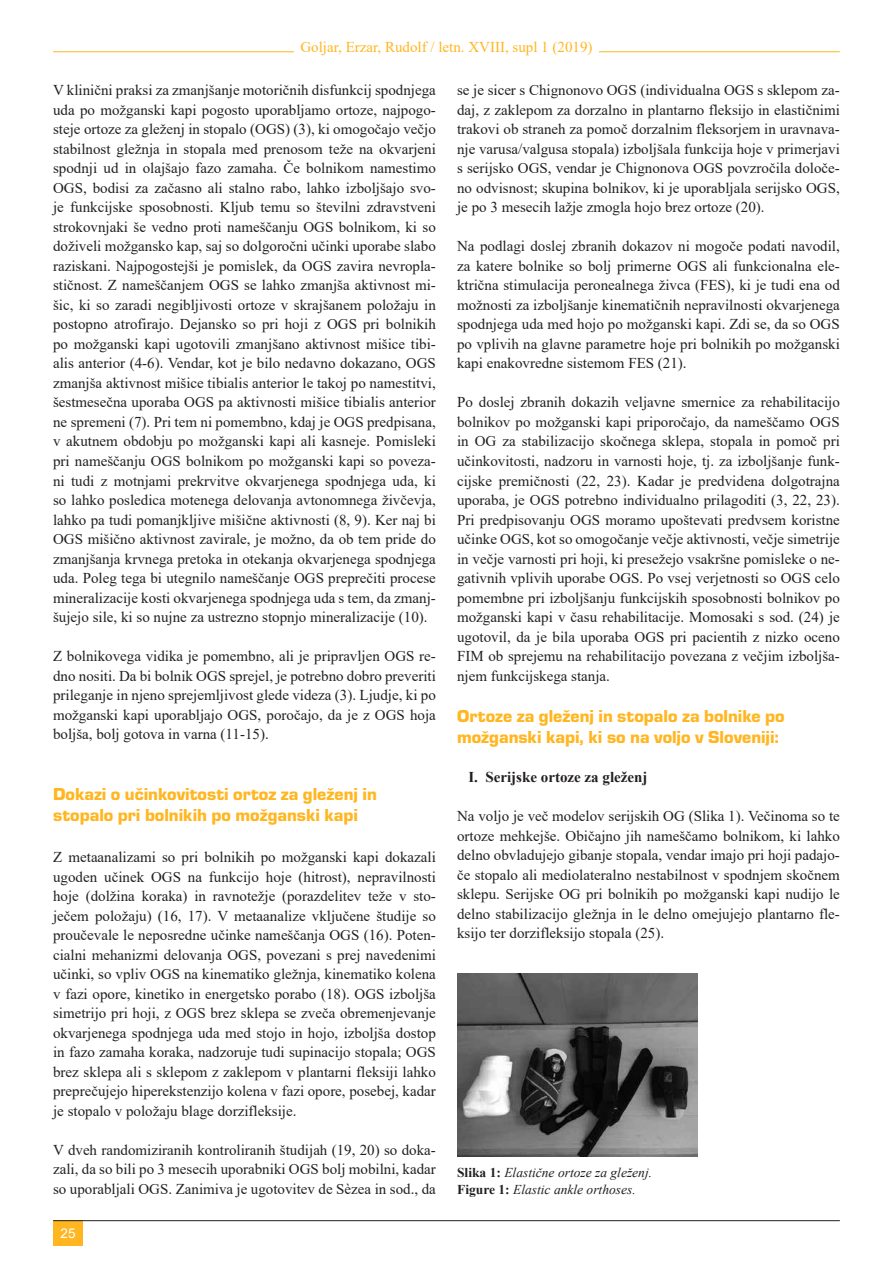
<style>
.page{position:relative;width:893px;height:1263px;background:#fff}
.page>*{position:absolute;margin:0;border:0;box-sizing:border-box;transform-origin:0 0}
.podnaslov{font:18px/21.6px "Eurostile TEE Blac";color:#ffb620}
.body_tekst{font:15px/19.5px "Times New Roman";color:#231f20;text-align:justify}
.t1{font:15px "Times New Roman";color:#ffb620}
.body_tekst-2{font:700 15px "Times New Roman";color:#231f20}
.naslov_tabele_slike{font:italic 13.5px "Times New Roman";color:#231f20}
.t2{font:13.5px "Arial";color:#fff}
.s1{font-weight:700;font-style:normal}
</style>
<div class="page">
<img style="left:457px;top:973px;width:241px;height:183px">
<hr style="left:53px;top:52px;width:787px;height:1px;background:#ffb620">
<div style="left:294px;top:34px;width:304px;height:23px;background:#fff"></div>
<div style="left:53px;top:1220px;width:30px;height:26px;background:#ffb620"></div>
<hr style="left:53px;top:1220px;width:787px;height:1px;background:#231f20">
<p class="t1" style="left:300px;top:37px;width:294px">Goljar, Erzar, Rudolf / letn. XVIII, supl 1 (2019)</p>
<p class="body_tekst" style="left:53px;top:80px;width:384px">V klinični praksi za zmanjšanje motoričnih disfunkcij spodnjega uda po možganski kapi pogosto uporabljamo ortoze, najpogo&shy;steje ortoze za gleženj in stopalo (OGS) (3), ki omogočajo večjo stabilnost gležnja in stopala med prenosom teže na okvarjeni spodnji ud in olajšajo fazo zamaha. Če bolnikom namestimo OGS, bodisi za začasno ali stalno rabo, lahko izboljšajo svo&shy;je funkcijske sposobnosti. Kljub temu so številni zdravstveni strokovnjaki še vedno proti nameščanju OGS bolnikom, ki so doživeli možgansko kap, saj so dolgoročni učinki uporabe slabo raziskani. Najpogostejši je pomislek, da OGS zavira nevropla&shy;stičnost. Z nameščanjem OGS se lahko zmanjša aktivnost mi&shy;šic, ki so zaradi negibljivosti ortoze v skrajšanem položaju in postopno atrofirajo. Dejansko so pri hoji z OGS pri bolnikih po možganski kapi ugotovili zmanjšano aktivnost mišice tibi&shy;alis anterior (4-6). Vendar, kot je bilo nedavno dokazano, OGS zmanjša aktivnost mišice tibialis anterior le takoj po namestitvi, šestmesečna uporaba OGS pa aktivnosti mišice tibialis anterior ne spremeni (7). Pri tem ni pomembno, kdaj je OGS predpisana, v akutnem obdobju po možganski kapi ali kasneje. Pomisleki pri nameščanju OGS bolnikom po možganski kapi so poveza&shy;ni tudi z motnjami prekrvitve okvarjenega spodnjega uda, ki so lahko posledica motenega delovanja avtonomnega živčevja, lahko pa tudi pomanjkljive mišične aktivnosti (8, 9). Ker naj bi OGS mišično aktivnost zavirale, je možno, da ob tem pride do zmanjšanja krvnega pretoka in otekanja okvarjenega spodnjega uda. Poleg tega bi utegnilo nameščanje OGS preprečiti procese mineralizacije kosti okvarjenega spodnjega uda s tem, da zmanj&shy;šujejo sile, ki so nujne za ustrezno stopnjo mineralizacije (10).</p>
<p class="body_tekst" style="left:53px;top:646px;width:384px">Z bolnikovega vidika je pomembno, ali je pripravljen OGS re&shy;dno nositi. Da bi bolnik OGS sprejel, je potrebno dobro preveriti prileganje in njeno sprejemljivost glede videza (3). Ljudje, ki po možganski kapi uporabljajo OGS, poročajo, da je z OGS hoja boljša, bolj gotova in varna (11-15).</p>
<p class="podnaslov" style="left:53px;top:783px;width:325px">Dokazi o učinkovitosti ortoz za gleženj in stopalo pri bolnikih po možganski kapi</p>
<p class="body_tekst" style="left:53px;top:847px;width:384px">Z metaanalizami so pri bolnikih po možganski kapi dokazali ugoden učinek OGS na funkcijo hoje (hitrost), nepravilnosti hoje (dolžina koraka) in ravnotežje (porazdelitev teže v sto&shy;ječem položaju) (16, 17). V metaanalize vključene študije so proučevale le neposredne učinke nameščanja OGS (16). Poten&shy;cialni mehanizmi delovanja OGS, povezani s prej navedenimi učinki, so vpliv OGS na kinematiko gležnja, kinematiko kolena v fazi opore, kinetiko in energetsko porabo (18). OGS izboljša simetrijo pri hoji, z OGS brez sklepa se zveča obremenjevanje okvarjenega spodnjega uda med stojo in hojo, izboljša dostop in fazo zamaha koraka, nadzoruje tudi supinacijo stopala; OGS brez sklepa ali s sklepom z zaklepom v plantarni fleksiji lahko preprečujejo hiperekstenzijo kolena v fazi opore, posebej, kadar je stopalo v položaju blage dorzifleksije.</p>
<p class="body_tekst" style="left:53px;top:1139px;width:384px">V dveh randomiziranih kontroliranih študijah (19, 20) so doka&shy;zali, da so bili po 3 mesecih uporabniki OGS bolj mobilni, kadar so uporabljali OGS. Zanimiva je ugotovitev de Sèzea in sod., da</p>
<p class="t2" style="left:61px;top:1224px;width:17px">25</p>
<p class="body_tekst" style="left:457px;top:80px;width:384px">se je sicer s Chignonovo OGS (individualna OGS s sklepom za&shy;daj, z zaklepom za dorzalno in plantarno fleksijo in elastičnimi trakovi ob straneh za pomoč dorzalnim fleksorjem in uravnava&shy;nje varusa/valgusa stopala) izboljšala funkcija hoje v primerjavi s serijsko OGS, vendar je Chignonova OGS povzročila določe&shy;no odvisnost; skupina bolnikov, ki je uporabljala serijsko OGS, je po 3 mesecih lažje zmogla hojo brez ortoze (20).</p>
<p class="body_tekst" style="left:457px;top:236px;width:384px">Na podlagi doslej zbranih dokazov ni mogoče podati navodil, za katere bolnike so bolj primerne OGS ali funkcionalna ele&shy;ktrična stimulacija peronealnega živca (FES), ki je tudi ena od možnosti za izboljšanje kinematičnih nepravilnosti okvarjenega spodnjega uda med hojo po možganski kapi. Zdi se, da so OGS po vplivih na glavne parametre hoje pri bolnikih po možganski kapi enakovredne sistemom FES (21).</p>
<p class="body_tekst" style="left:457px;top:392px;width:384px">Po doslej zbranih dokazih veljavne smernice za rehabilitacijo bolnikov po možganski kapi priporočajo, da nameščamo OGS in OG za stabilizacijo skočnega sklepa, stopala in pomoč pri učinkovitosti, nadzoru in varnosti hoje, tj. za izboljšanje funk&shy;cijske premičnosti (22, 23). Kadar je predvidena dolgotrajna uporaba, je OGS potrebno individualno prilagoditi (3, 22, 23).<br>Pri predpisovanju OGS moramo upoštevati predvsem koristne učinke OGS, kot so omogočanje večje aktivnosti, večje simetrije in večje varnosti pri hoji, ki presežejo vsakršne pomisleke o ne&shy;gativnih vplivih uporabe OGS. Po vsej verjetnosti so OGS celo pomembne pri izboljšanju funkcijskih sposobnosti bolnikov po možganski kapi v času rehabilitacije. Momosaki s sod. (24) je ugotovil, da je bila uporaba OGS pri pacientih z nizko oceno FIM ob sprejemu na rehabilitacijo povezana z večjim izboljša&shy;njem funkcijskega stanja.</p>
<p class="podnaslov" style="left:457px;top:705px;width:329px">Ortoze za gleženj in stopalo za bolnike po možganski kapi, ki so na voljo v Sloveniji:</p>
<p class="body_tekst-2" style="left:468px;top:766px;width:181px">I. Serijske ortoze za gleženj</p>
<p class="body_tekst" style="left:457px;top:806px;width:384px">Na voljo je več modelov serijskih OG (Slika 1). Večinoma so te ortoze mehkejše. Običajno jih nameščamo bolnikom, ki lahko delno obvladujejo gibanje stopala, vendar imajo pri hoji padajo&shy;če stopalo ali mediolateralno nestabilnost v spodnjem skočnem sklepu. Serijske OG pri bolnikih po možganski kapi nudijo le delno stabilizacijo gležnja in le delno omejujejo plantarno fle&shy;ksijo ter dorzifleksijo stopala (25).</p>
<p class="naslov_tabele_slike" style="left:457px;top:1163px;width:197px"><span class="s1">Slika 1:</span> Elastične ortoze za gleženj.</p>
<p class="naslov_tabele_slike" style="left:457px;top:1180px;width:180px"><span class="s1">Figure 1:</span> Elastic ankle orthoses.</p>
</div>
